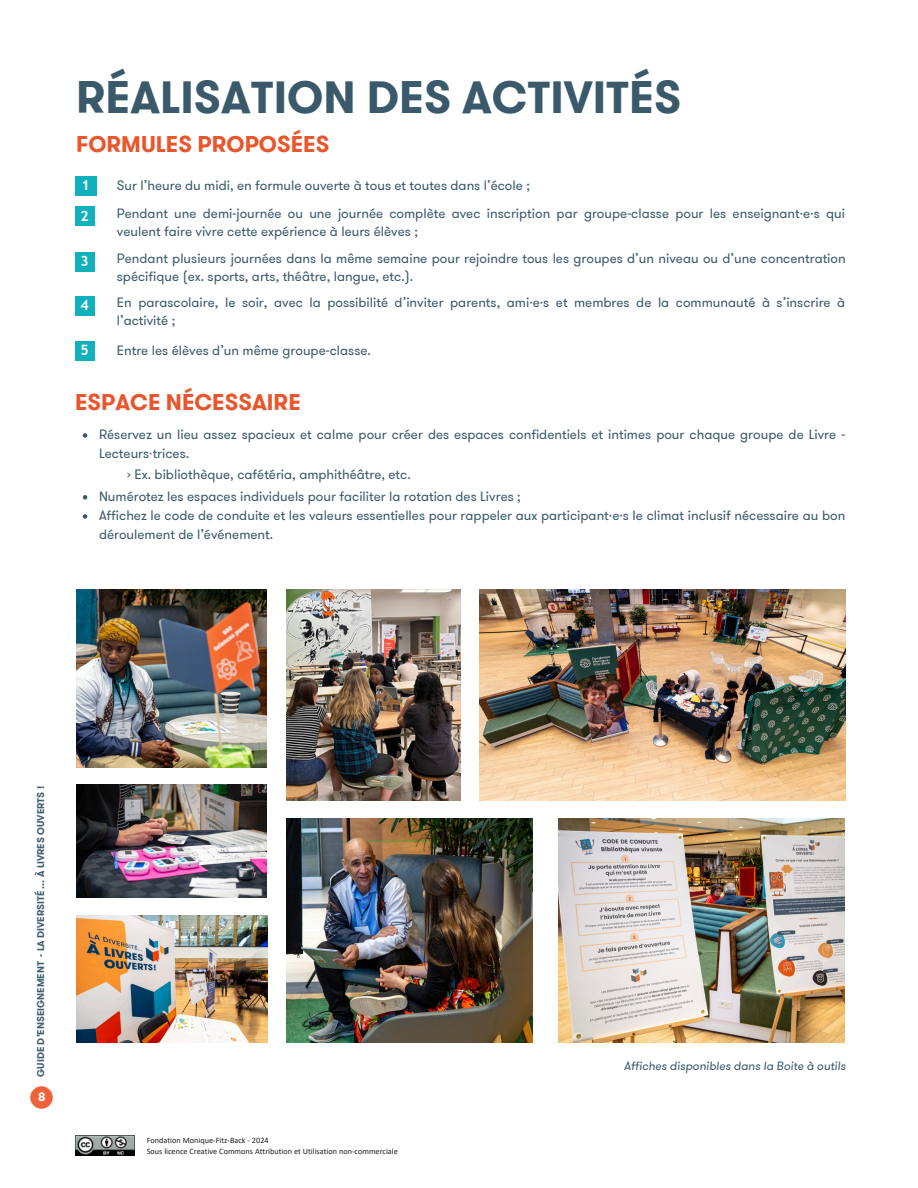
<style>
.page{position:relative;width:918px;height:1188px;background:#fff}
.page>*{position:absolute;margin:0;border:0;box-sizing:border-box;transform-origin:0 0}
.t1{font:700 45px "GT Walsheim Pro";color:#3a5a6b}
.t2{font:700 22.5px "GT Walsheim Pro";color:#ea562c}
.t3{font:700 14.25px "Trebuchet MS";color:#fff}
.t4{font:13.5px/18px "GT Walsheim Pro";color:#3a5a6b}
.t5{font:italic 12px "GT Walsheim Pro";color:#3a5a6b}
.t6{font:700 12px "GT Walsheim Pro";color:#fff}
.t7{font:700 9.75px "GT Walsheim Pro";color:#425f71}
.t8{font:8.25px "Calibri";color:#231f20}
.s1{font-family:"Liberation Serif"}
</style>
<div class="page">
<img style="left:75px;top:1135px;width:60px;height:20px">
<img style="left:30px;top:1086px;width:23px;height:23px">
<div style="left:75px;top:176px;width:21px;height:19px;background:#12afbc"></div>
<div style="left:75px;top:207px;width:19px;height:19px;background:#12afbc"></div>
<div style="left:75px;top:252px;width:19px;height:19px;background:#12afbc"></div>
<div style="left:75px;top:296px;width:19px;height:19px;background:#12afbc"></div>
<svg style="left:83px;top:433px;width:4px;height:5px"></svg>
<svg style="left:83px;top:495px;width:4px;height:5px"></svg>
<svg style="left:83px;top:514px;width:4px;height:5px"></svg>
<img style="left:559px;top:819px;width:286px;height:224px">
<img style="left:480px;top:589px;width:365px;height:212px">
<img style="left:77px;top:589px;width:190px;height:178px">
<img style="left:286px;top:589px;width:175px;height:212px">
<img style="left:286px;top:819px;width:247px;height:224px">
<img style="left:77px;top:785px;width:190px;height:112px">
<img style="left:76px;top:915px;width:191px;height:127px">
<div style="left:75px;top:341px;width:19px;height:19px;background:#12afbc"></div>
<p class="t1" style="left:76px;top:68px;width:607px">RÉALISATION DES ACTIVITÉS</p>
<p class="t2" style="left:76px;top:130px;width:255px">FORMULES PROPOSÉES</p>
<h3 class="t3" style="left:81px;top:177px;width:10px">1</h3>
<p class="t4" style="left:117px;top:176px;width:415px">Sur l’heure du midi, en formule ouverte à tous et toutes dans l’école ;</p>
<p class="t4" style="left:117px;top:204px;width:730px">Pendant une demi-journée ou une journée complète avec inscription par groupe-classe pour les enseignant·e·s qui veulent faire vivre cette expérience à leurs élèves ;</p>
<h3 class="t3" style="left:80px;top:207px;width:10px">2</h3>
<h3 class="t3" style="left:80px;top:253px;width:10px">3</h3>
<h3 class="t3" style="left:81px;top:297px;width:10px">4</h3>
<p class="t4" style="left:117px;top:249px;width:730px">Pendant plusieurs journées dans la même semaine pour rejoindre tous les groupes d’un niveau ou d’une concentration spécifique (ex. sports, arts, théâtre, langue, etc.).</p>
<p class="t4" style="left:117px;top:293px;width:730px">En parascolaire, le soir, avec la possibilité d’inviter parents, ami·e·s et membres de la communauté à s’inscrire à l’activité ;</p>
<p class="t3" style="left:80px;top:342px;width:10px">5</p>
<p class="t4" style="left:117px;top:341px;width:256px">Entre les élèves d’un même groupe-classe.</p>
<p class="t2" style="left:75px;top:388px;width:227px">ESPACE NÉCESSAIRE</p>
<h2 class="t4" style="left:99px;top:424px;width:748px;line-height:19.2px">Réservez un lieu assez spacieux et calme pour créer des espaces confidentiels et intimes pour chaque groupe de Livre -<br>Lecteurs<span class="s1">∙</span>trices.</h2>
<p class="t4" style="left:127px;top:465px;width:285px">› Ex. bibliothèque, cafétéria, amphithéâtre, etc.</p>
<h3 class="t4" style="left:99px;top:487px;width:423px">Numérotez les espaces individuels pour faciliter la rotation des Livres ;</h3>
<p class="t4" style="left:99px;top:505px;width:748px;line-height:19.2px">Affichez le code de conduite et les valeurs essentielles pour rappeler aux participant·e·s le climat inclusif nécessaire au bon déroulement de l’événement.</p>
<h5 class="t7" style="left:34px;top:1077px;width:292px;rotate:-90deg">GUIDE D’ENSEIGNEMENT - LA DIVERSITÉ ... À LIVRES OUVERTS !</h5>
<p class="t6" style="left:38px;top:1089px;width:9px">8</p>
<h3 class="t6" style="left:37px;top:1089px;width:9px">4</h3>
<h1 class="t8" style="left:147px;top:1136px;width:123px">Fondation Monique-Fitz-Back - 2024</h1>
<p class="t8" style="left:147px;top:1148px;width:253px">Sous licence Creative Commons Attribution et Utilisation non-commerciale</p>
<p class="t5" style="left:624px;top:1059px;width:223px">Affiches disponibles dans la Boite à outils</p>
</div>
